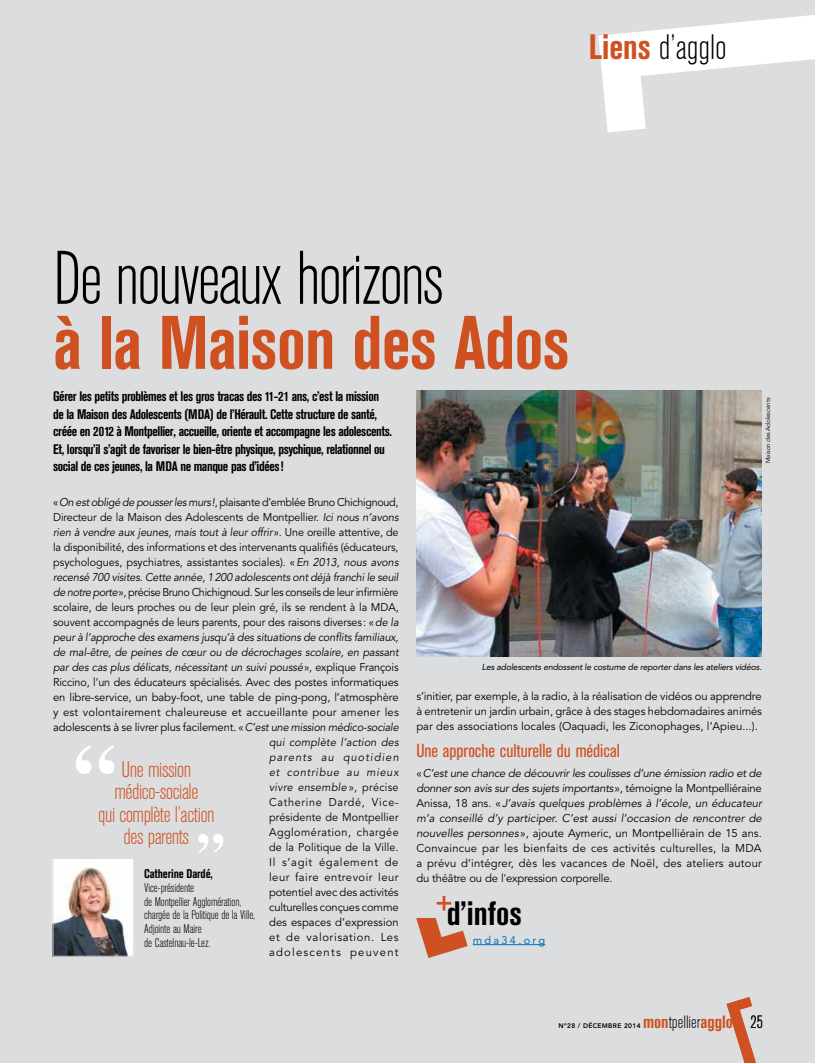
<style>
.page{position:relative;width:815px;height:1063px;background:#dcddde}
.page>*{position:absolute;margin:0;border:0;box-sizing:border-box;transform-origin:0 0}
.Agglo-durable_titre{font:300 condensed 75px/65px "Akzidenz Grotesk BE";letter-spacing:-.03em;color:#000}
.t1{font:300 condensed 35px "Akzidenz Grotesk BE";color:#000}
.t2{font:700 condensed 33.5px "Akzidenz Grotesk BE";color:#000}
.t3{font:700 condensed 33.5px "Akzidenz Grotesk BE";color:#cf5121}
.t4{font:300 condensed 22.25px/22.2px "Akzidenz Grotesk BE";letter-spacing:-.02em;color:#cf5121;text-align:center}
.texte_courant{font:condensed 18.75px "Akzidenz Grotesk BE";color:#cf5121}
.t5{font:300 condensed 17.75px "Akzidenz Grotesk BE";color:#000}
.t6{font:700 condensed 13.75px/17.5px "Akzidenz Grotesk BE";letter-spacing:-.03em;color:#000}
.t7{font:300 condensed 12.5px/13.8px "Akzidenz Grotesk BE";letter-spacing:-.01em;color:#000}
.texte_courant-2{font:11.25px/15px "Avenir";letter-spacing:-.01em;color:#000;text-align:right;scale:.96 1}
.texte_courant-3{font:11.25px/15px "Avenir";letter-spacing:-.01em;color:#000;text-align:justify}
.t8{font:11px "Avenir";letter-spacing:.21em;color:#0072bc}
.t9{font:italic 8.75px "Avenir";letter-spacing:-.02em;color:#000}
.t10{font:800 6.62px "Avenir";letter-spacing:.05em;color:#000}
.t11{font:6.25px "Avenir";letter-spacing:-.02em;color:#000}
.s1{font-weight:700;color:#cf5121}
.s2{font-style:italic}
.s3{font-weight:700}
</style>
<div class="page">
<img style="left:416px;top:391px;width:346px;height:265px">
<img style="left:55px;top:860px;width:77px;height:95px">
<div style="left:53px;top:858px;width:81px;height:99px;border:1px solid #dcddde"></div>
<svg style="left:198px;top:834px;width:25px;height:19px"></svg>
<svg style="left:76px;top:745px;width:38px;height:29px"></svg>
<hr style="left:473px;top:944px;width:72px;height:1px;background:#0072bc">
<svg style="left:416px;top:918px;width:52px;height:40px"></svg>
<svg style="left:598px;top:15px;width:217px;height:118px"></svg>
<svg style="left:727px;top:997px;width:29px;height:66px"></svg>
<h2 class="t1" style="left:589px;top:28px;width:139px"><span class="s1">Liens</span> d’agglo</h2>
<p class="Agglo-durable_titre" style="left:53px;top:248px;width:518px">De nouveaux horizons<br><span class="s1">à la Maison des Ados</span></p>
<p class="t6" style="left:53px;top:388px;width:340px">Gérer les petits problèmes et les gros tracas des 11-21 ans, c’est la mission de la Maison des Adolescents (MDA) de l’Hérault. Cette structure de santé, créée en 2012 à Montpellier, accueille, oriente et accompagne les adolescents.<br>Et, lorsqu’il s’agit de favoriser le bien-être physique, psychique, relationnel ou social de ces jeunes, la MDA ne manque pas d’idées!</p>
<p class="t11" style="left:764px;top:463px;width:67px;rotate:-90deg">Maison des Adolescents</p>
<p class="texte_courant-2" style="left:53px;top:495px;width:362px">«<span class="s2">On est obligé de pousser les murs!</span>, plaisante d’emblée Bruno Chichignoud, Directeur de la Maison des Adolescents de Montpellier. <span class="s2">Ici nous n’avons rien à vendre aux jeunes, mais tout à leur offrir</span>». Une oreille attentive, de la disponibilité, des informations et des intervenants qualifiés (éducateurs, psychologues, psychiatres, assistantes sociales). «<span class="s2">En 2013, nous avons recensé 700 visites. Cette année, 1200 adolescents ont déjà franchi le seuil de notre porte</span>», précise Bruno Chichignoud. Sur les conseils de leur infirmière scolaire, de leurs proches ou de leur plein gré, ils se rendent à la MDA, souvent accompagnés de leurs parents, pour des raisons diverses: «<span class="s2">de la peur à l’approche des examens jusqu’à des situations de conflits familiaux, de mal-être, de peines de cœur ou de décrochages scolaire, en passant par des cas plus délicats, nécessitant un suivi poussé</span>»<span class="s2">,</span> explique François Riccino, l’un des éducateurs spécialisés. Avec des postes informatiques en libre-service, un baby-foot, une table de ping-pong, l’atmosphère y est volontairement chaleureuse et accueillante pour amener les adolescents à se livrer plus facilement. «<span class="s2">C’est une mission médico-sociale qui complète l’action des<br>parents au quotidien<br>et contribue au mieux<br>vivre ensemble</span> », précise<br>Catherine Dardé, Vice-<br>présidente de Montpellier<br>Agglomération, chargée<br>de la Politique de la Ville.<br>Il s’agit également de<br>leur faire entrevoir leur<br>potentiel avec des activités<br>culturelles conçues comme<br>des espaces d’expression<br>et de valorisation. Les<br>adolescents peuvent</p>
<p class="t4" style="left:98px;top:759px;width:118px">Une mission médico-sociale<br>qui complète l’action des parents</p>
<p class="t7" style="left:144px;top:867px;width:112px"><span class="s3">Catherine Dardé,<br></span>Vice-présidente<br>de Montpellier Agglomération, chargée de la Politique de la Ville,<br>Adjointe au Maire<br>de Castelnau-le-Lez.</p>
<p class="t9" style="left:482px;top:662px;width:282px">Les adolescents endossent le costume de reporter dans les ateliers vidéos.</p>
<p class="texte_courant-3" style="left:416px;top:689px;width:347px">s’initier, par exemple, à la radio, à la réalisation de vidéos ou apprendre à entretenir un jardin urbain, grâce à des stages hebdomadaires animés par des associations locales (Oaquadi, les Ziconophages, l’Apieu...).</p>
<p class="texte_courant" style="left:416px;top:740px;width:205px">Une approche culturelle du médical</p>
<p class="texte_courant-3" style="left:416px;top:765px;width:347px">«<span class="s2">C’est une chance de découvrir les coulisses d’une émission radio et de donner son avis sur des sujets importants</span>», témoigne la Montpelliéraine Anissa, 18 ans. «<span class="s2">J’avais quelques problèmes à l’école, un éducateur m’a conseillé d’y participer. C’est aussi l’occasion de rencontrer de nouvelles personnes</span>», ajoute Aymeric, un Montpelliérain de 15 ans.<br>Convaincue par les bienfaits de ces activités culturelles, la MDA a prévu d’intégrer, dès les vacances de Noël, des ateliers autour du théâtre ou de l'expression corporelle.</p>
<p class="t3" style="left:436px;top:882px;width:18px">+</p>
<p class="t2" style="left:447px;top:894px;width:77px">d’infos</p>
<p class="t8" style="left:473px;top:933px;width:74px">mda34.org</p>
<p class="t10" style="left:559px;top:1021px;width:84px">N°28 / DÉCEMBRE 2014</p>
<p class="t5" style="left:643px;top:1012px;width:121px"><span class="s1">mon</span>tpellier<span class="s1">agglo</span> 25</p>
</div>
